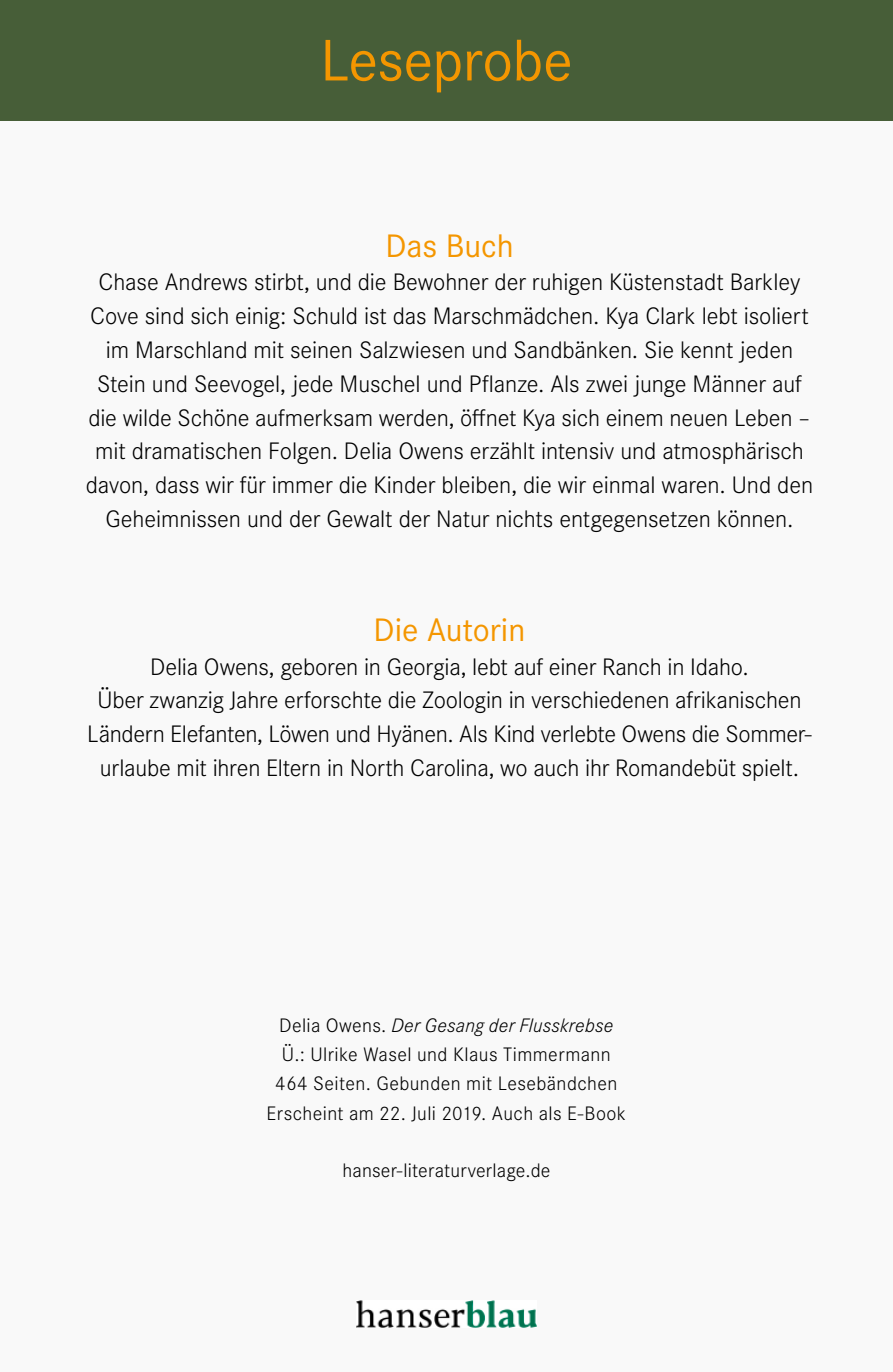
<style>
.page{position:relative;width:893px;height:1372px;background:#fff}
.page>*{position:absolute;margin:0;border:0;box-sizing:border-box;transform-origin:0 0}
.t1{font:60.75px "Corporate S Pro";letter-spacing:-.01em;color:#f49600}
.t2{font:33.75px "Corporate S Pro";color:#f49600}
.t3{font:300 24.75px/33.8px "Corporate S Pro";letter-spacing:-.005em;color:#000;text-align:center}
.t4{font:300 20.25px/29.2px "Corporate S Pro";letter-spacing:.02em;color:#000;text-align:center}
.s1{font-style:italic}
</style>
<div class="page">
<div style="left:0;top:0;width:893px;height:1371px;background:#f9f9f9"></div>
<div style="left:0;top:0;width:893px;height:120px;background:#475e38"></div>
<img style="left:357px;top:1300px;width:179px;height:27px">
<h1 class="t1" style="left:320px;top:16px;width:254px">Leseprobe</h1>
<h2 class="t2" style="left:385px;top:221px;width:130px">Das Buch</h2>
<p class="t3" style="left:86px;top:264px;width:729px">Chase Andrews stirbt, und die Bewohner der ruhigen Küstenstadt Barkley Cove sind sich einig: Schuld ist das Marschmädchen. Kya Clark lebt isoliert im Marschland mit seinen Salzwiesen und Sandbänken. Sie kennt jeden Stein und Seevogel, jede Muschel und Pflanze. Als zwei junge Männer auf die wilde Schöne aufmerksam werden, öffnet Kya sich einem neuen Leben – mit dramatischen Folgen. Delia Owens erzählt intensiv und atmosphärisch davon, dass wir für immer die Kinder bleiben, die wir einmal waren. Und den Geheimnissen und der Gewalt der Natur nichts entgegensetzen können.</p>
<h2 class="t2" style="left:374px;top:605px;width:153px">Die Autorin</h2>
<p class="t3" style="left:87px;top:648px;width:726px">Delia Owens, geboren in Georgia, lebt auf einer Ranch in Idaho.<br>Über zwanzig Jahre erforschte die Zoologin in verschiedenen afrikanischen Ländern Elefanten, Löwen und Hyänen. Als Kind verlebte Owens die Sommer&shy;urlaube mit ihren Eltern in North Carolina, wo auch ihr Romandebüt spielt.</p>
<p class="t4" style="left:266px;top:1009px;width:361px">Delia Owens. <span class="s1">Der Gesang der Flusskrebse </span>Ü.: Ulrike Wasel und Klaus Timmermann 464 Seiten. Gebunden mit Lesebändchen Erscheint am 22. Juli 2019. Auch als E-Book</p>
<p class="t4" style="left:342px;top:1154px;width:210px">hanser-literaturverlage.de</p>
</div>
